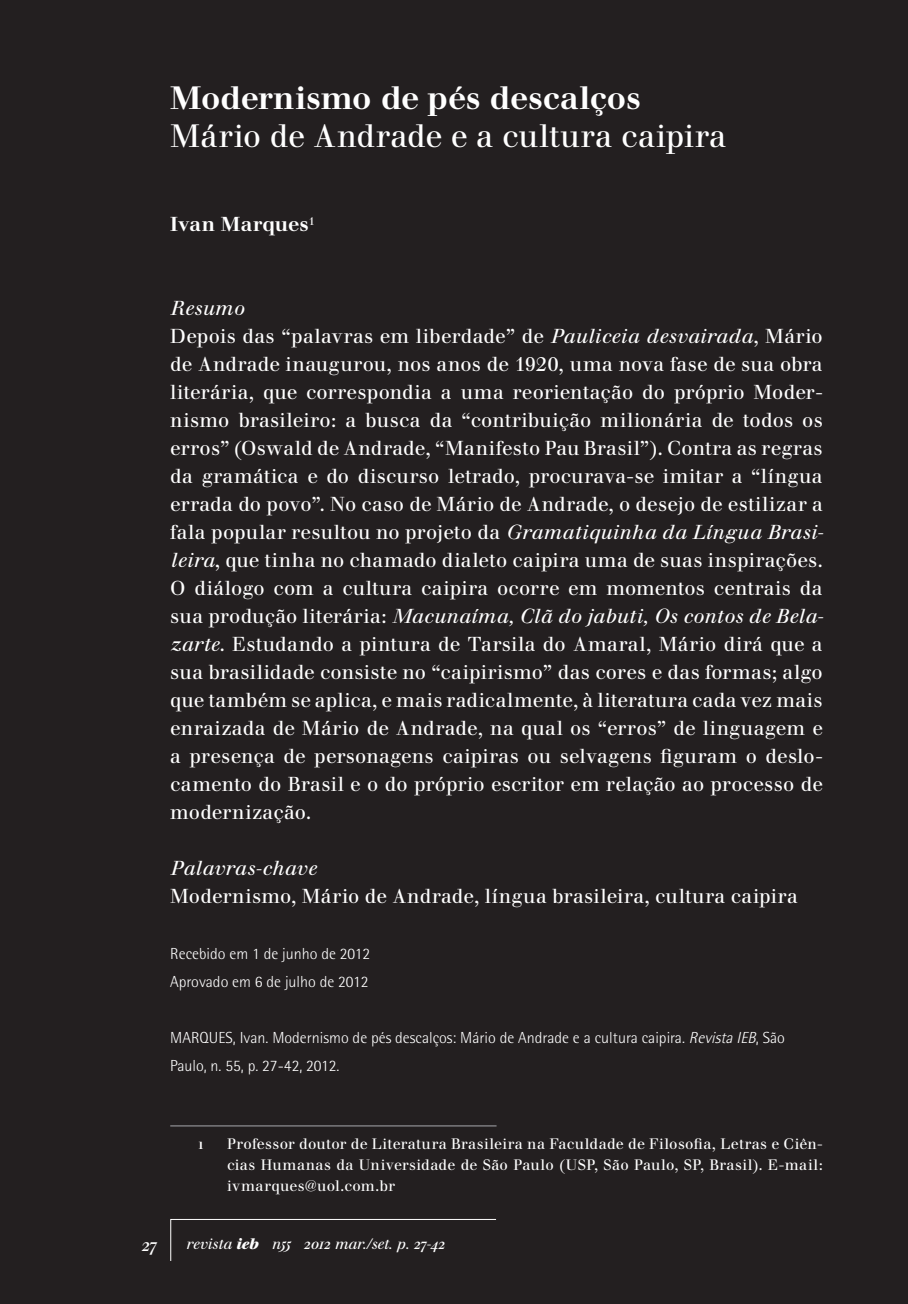
<style>
.page{position:relative;width:908px;height:1304px;background:#fff}
.page>*{position:absolute;margin:0;border:0;box-sizing:border-box;transform-origin:0 0}
.Subtítulo{font:32px/38px "Walbaum Book BQ";letter-spacing:.015em;color:#fff}
.Resumo___texto{font:20px/28px "Walbaum Book BQ";letter-spacing:.01em;color:#fff;text-align:justify}
.Palavra-chave___text{font:20px "Walbaum Book BQ";letter-spacing:.015em;color:#fff}
.Resumo_e_palavra-cha{font:italic 20px "Walbaum Book BQ";letter-spacing:.03em;color:#fff}
.Autor{font:500 20px "Walbaum Book BQ";letter-spacing:.02em;color:#fff}
.nº_da_página{font:italic 18px "Walbaum Book BQ";color:#fff}
.Recebimento_e_aprova{font:300 16px/28px "Rotis Semi Sans";color:#fff}
.Notas_de_rodapé{font:15px/21px "Walbaum Book BQ";letter-spacing:.025em;color:#fff;text-align:justify}
.paginação{font:italic 15px "Walbaum Book BQ";color:#fff}
.s1{font-weight:500}
.s2{font-style:italic}
.s3{font-weight:700}
</style>
<div class="page">
<div style="left:0;top:0;width:907px;height:1304px;background:#231f20"></div>
<svg style="left:170px;top:1219px;width:327px;height:42px"></svg>
<hr style="left:170px;top:1125px;width:326px;height:1px;background:#a8a9ad">
<p class="Subtítulo" style="left:170px;top:79px;width:557px"><span class="s1">Modernismo de pés descalços<br></span>Mário de Andrade e a cultura caipira</p>
<p class="Autor" style="left:170px;top:213px;width:146px">Ivan Marques<sup>1</sup></p>
<p class="Resumo_e_palavra-cha" style="left:170px;top:297px;width:76px">Resumo</p>
<p class="Resumo___texto" style="left:170px;top:322px;width:654px">Depois das “palavras em liberdade” de <span class="s2">Pauliceia desvairada</span>, Mário de Andrade inaugurou, nos anos de 1920, uma nova fase de sua obra literária, que correspondia a uma reorientação do próprio Moder&shy;nismo brasileiro: a busca da “contribuição milionária de todos os erros” (Oswald de Andrade, “Manifesto Pau Brasil”). Contra as regras da gramática e do discurso letrado, procurava-se imitar a “língua errada do povo”. No caso de Mário de Andrade, o desejo de estilizar a fala popular resultou no projeto da <span class="s2">Gramatiquinha da Língua Brasi&shy;leira</span>, que tinha no chamado dialeto caipira uma de suas inspirações.<br>O diálogo com a cultura caipira ocorre em momentos centrais da sua produção literária: <span class="s2">Macunaíma, Clã do jabuti, Os contos de Bela&shy;zarte</span>. Estudando a pintura de Tarsila do Amaral, Mário dirá que a sua brasilidade consiste no “caipirismo” das cores e das formas; algo que também se aplica, e mais radicalmente, à literatura cada vez mais enraizada de Mário de Andrade, na qual os “erros” de linguagem e a presença de personagens caipiras ou selvagens figuram o deslo&shy;camento do Brasil e o do próprio escritor em relação ao processo de modernização.</p>
<p class="Resumo_e_palavra-cha" style="left:170px;top:857px;width:147px">Palavras-chave</p>
<p class="Palavra-chave___text" style="left:170px;top:885px;width:628px">Modernismo, Mário de Andrade, língua brasileira, cultura caipira</p>
<p class="Recebimento_e_aprova" style="left:170px;top:940px;width:201px">Recebido em 1 de junho de 2012<br>Aprovado em 6 de julho de 2012</p>
<p class="Recebimento_e_aprova" style="left:170px;top:1024px;width:616px">MARQUES, Ivan. Modernismo de pés descalços: Mário de Andrade e a cultura caipira. <span class="s2">RevistaIEB</span>, São<br>Paulo, n. 55, p. 27-42, 2012.</p>
<p class="Notas_de_rodapé" style="left:198px;top:1133px;width:7px">1</p>
<p class="Notas_de_rodapé" style="left:227px;top:1133px;width:597px">Professor doutor de Literatura Brasileira na Faculdade de Filosofia, Letras e Ciên&shy;cias Humanas da Universidade de São Paulo (USP, São Paulo, SP, Brasil). E-mail: ivmarques@uol.com.br</p>
<p class="nº_da_página" style="left:141px;top:1235px;width:17px">27</p>
<p class="paginação" style="left:186px;top:1235px;width:260px">revista <span class="s3">ieb</span> n55 2012 mar./set. p. 27-42</p>
</div>
